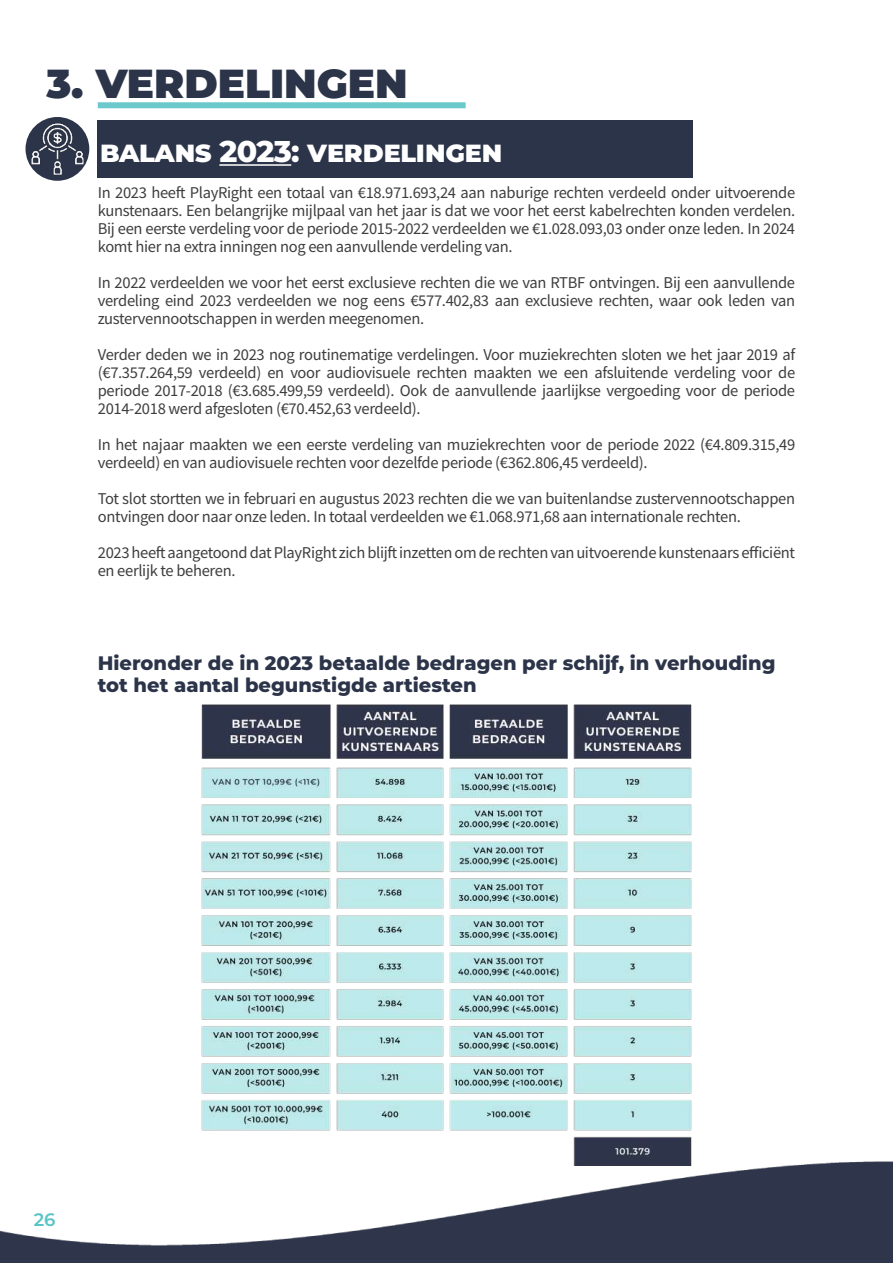
<style>
.page{position:relative;width:893px;height:1263px;background:#fff}
.page>*{position:absolute;margin:0;border:0;box-sizing:border-box;transform-origin:0 0}
.t1{font:900 40.5px "Montserrat";color:#2c3449}
.t2{font:800 30px "Montserrat";letter-spacing:-.02em;color:#fff}
.t3{font:800 19.5px/22.5px "Montserrat";color:#2c3449}
.t4{font:600 18px "Montserrat";color:#59c4c6}
.t5{font:16.5px/18px "Source Sans Pro";letter-spacing:-.02em;color:#3e3e3f;text-align:justify}
</style>
<div class="page">
<img style="left:0;top:1161px;width:893px;height:102px">
<img style="left:106px;top:704px;width:681px;height:461px">
<div style="left:26px;top:117px;width:63px;height:64px;background:#2c3449;border-radius:50%"></div>
<img style="left:30px;top:121px;width:55px;height:56px">
<div style="left:98px;top:120px;width:595px;height:58px;background:#2c3449"></div>
<hr style="left:219px;top:164px;width:72px;height:2px;background:#fff">
<div style="left:98px;top:102px;width:368px;height:6px;background:#6bc9cb"></div>
<h1 class="t1" style="left:46px;top:53px;width:363px">3. VERDELINGEN</h1>
<h2 class="t2" style="left:100px;top:129px;width:404px">BAlanS 2023: verdelingen</h2>
<p class="t5" style="left:98px;top:183px;width:699px">In 2023 heeft PlayRight een totaal van €18.971.693,24 aan naburige rechten verdeeld onder uitvoerende kunstenaars. Een belangrijke mijlpaal van het jaar is dat we voor het eerst kabelrechten konden verdelen.<br>Bij een eerste verdeling voor de periode 2015-2022 verdeelden we €1.028.093,03 onder onze leden. In 2024 komt hier na extra inningen nog een aanvullende verdeling van.</p>
<p class="t5" style="left:98px;top:273px;width:699px">In 2022 verdeelden we voor het eerst exclusieve rechten die we van RTBF ontvingen. Bij een aanvullende verdeling eind 2023 verdeelden we nog eens €577.402,83 aan exclusieve rechten, waar ook leden van zustervennootschappen in werden meegenomen.</p>
<p class="t5" style="left:98px;top:345px;width:699px">Verder deden we in 2023 nog routinematige verdelingen. Voor muziekrechten sloten we het jaar 2019 af (€7.357.264,59 verdeeld) en voor audiovisuele rechten maakten we een afsluitende verdeling voor de periode 2017-2018 (€3.685.499,59 verdeeld). Ook de aanvullende jaarlijkse vergoeding voor de periode 2014-2018 werd afgesloten (€70.452,63 verdeeld).</p>
<p class="t5" style="left:98px;top:435px;width:699px">In het najaar maakten we een eerste verdeling van muziekrechten voor de periode 2022 (€4.809.315,49 verdeeld) en van audiovisuele rechten voor dezelfde periode (€362.806,45 verdeeld).</p>
<p class="t5" style="left:98px;top:489px;width:699px">Tot slot stortten we in februari en augustus 2023 rechten die we van buitenlandse zustervennootschappen ontvingen door naar onze leden. In totaal verdeelden we €1.068.971,68 aan internationale rechten.</p>
<p class="t5" style="left:98px;top:543px;width:699px">2023 heeft aangetoond dat PlayRight zich blijft inzetten om de rechten van uitvoerende kunstenaars efficiënt en eerlijk te beheren.</p>
<p class="t3" style="left:98px;top:650px;width:679px">Hieronder de in 2023 betaalde bedragen per schijf, in verhouding tot het aantal begunstigde artiesten</p>
<p class="t4" style="left:34px;top:1207px;width:23px">26</p>
</div>
